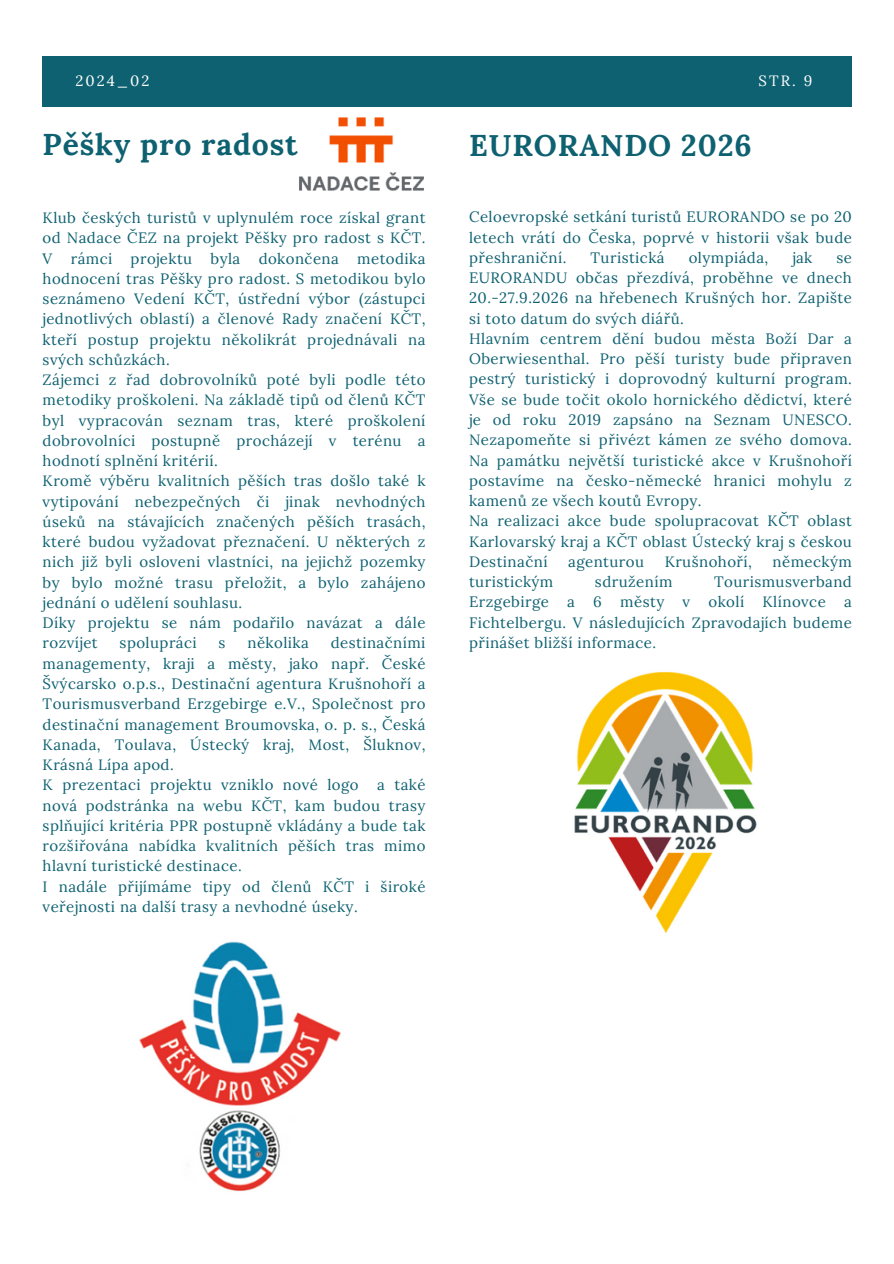
<style>
.page{position:relative;width:894px;height:1264px;background:#fff}
.page>*{position:absolute;margin:0;border:0;box-sizing:border-box;transform-origin:0 0}
.t1{font:700 30px "Lora";letter-spacing:.03em;color:#0e6171}
.t2{font:15px/20.2px "Lora";letter-spacing:.03em;color:#0e6171;text-align:justify}
.t3{font:14.85px "Lora";letter-spacing:.14em;color:#fff}
</style>
<div class="page">
<div style="left:43px;top:56px;width:809px;height:50px;background:#0e6171"></div>
<img style="left:299px;top:117px;width:125px;height:74px">
<img style="left:139px;top:941px;width:202px;height:251px">
<img style="left:574px;top:672px;width:183px;height:261px">
<p class="t3" style="left:75px;top:71px;width:75px">2024_02</p>
<p class="t3" style="left:758px;top:71px;width:55px">STR. 9</p>
<h3 class="t1" style="left:43px;top:125px;width:256px">Pěšky pro radost</h3>
<h3 class="t2" style="left:43px;top:207px;width:384px">Klub českých turistů v uplynulém roce získal grant od Nadace ČEZ na projekt Pěšky pro radost s KČT.<br>V rámci projektu byla dokončena metodika hodnocení tras Pěšky pro radost. S metodikou bylo seznámeno Vedení KČT, ústřední výbor (zástupci jednotlivých oblastí) a členové Rady značení KČT, kteří postup projektu několikrát projednávali na svých schůzkách.</h3>
<h2 class="t2" style="left:43px;top:369px;width:384px">Zájemci z řad dobrovolníků poté byli podle této metodiky proškoleni. Na základě tipů od členů KČT byl vypracován seznam tras, které proškolení dobrovolníci postupně procházejí v terénu a hodnotí splnění kritérií.</h2>
<p class="t2" style="left:43px;top:471px;width:384px">Kromě výběru kvalitních pěších tras došlo také k vytipování nebezpečných či jinak nevhodných úseků na stávajících značených pěších trasách, které budou vyžadovat přeznačení. U některých z nich již byli osloveni vlastníci, na jejichž pozemky by bylo možné trasu přeložit, a bylo zahájeno jednání o udělení souhlasu.</p>
<p class="t2" style="left:43px;top:612px;width:384px">Díky projektu se nám podařilo navázat a dále rozvíjet</p>
<p class="t2" style="left:120px;top:633px;width:79px">spolupráci</p>
<p class="t2" style="left:218px;top:633px;width:8px">s</p>
<p class="t2" style="left:247px;top:633px;width:63px">několika</p>
<p class="t2" style="left:43px;top:633px;width:384px;text-indent:288px">destinačními managementy, kraji a městy, jako např. České Švýcarsko o.p.s., Destinační agentura Krušnohoří a Tourismusverband Erzgebirge e.V., Společnost pro destinační management Broumovska, o. p. s., Česká Kanada, Toulava, Ústecký kraj, Most, Šluknov, Krásná Lípa apod.</p>
<p class="t2" style="left:43px;top:774px;width:384px">K prezentaci projektu vzniklo nové logo a také nová podstránka na webu KČT, kam budou trasy splňující kritéria PPR postupně vkládány a bude tak rozšiřována nabídka kvalitních pěších tras mimo hlavní turistické destinace.</p>
<p class="t2" style="left:43px;top:876px;width:384px">I nadále přijímáme tipy od členů KČT i široké veřejnosti na další trasy a nevhodné úseky.</p>
<p class="t1" style="left:469px;top:126px;width:284px">EURORANDO 2026</p>
<h1 class="t2" style="left:469px;top:207px;width:384px">Celoevropské setkání turistů EURORANDO se po 20 letech vrátí do Česka, poprvé v historii však bude přeshraniční.</h1>
<h1 class="t2" style="left:590px;top:247px;width:76px">Turistická</h1>
<h1 class="t2" style="left:688px;top:247px;width:81px">olympiáda,</h1>
<h1 class="t2" style="left:792px;top:247px;width:21px">jak</h1>
<h1 class="t2" style="left:469px;top:247px;width:384px;text-indent:367px">se EURORANDU občas přezdívá, proběhne ve dnech 20.-27.9.2026 na hřebenech Krušných hor. Zapište si toto datum do svých diářů.</h1>
<p class="t2" style="left:469px;top:328px;width:384px">Hlavním centrem dění budou města Boží Dar a Oberwiesenthal. Pro pěší turisty bude připraven pestrý turistický i doprovodný kulturní program.<br>Vše se bude točit okolo hornického dědictví, které je od roku 2019 zapsáno na Seznam UNESCO.<br>Nezapomeňte si přivézt kámen ze svého domova.<br>Na památku největší turistické akce v Krušnohoří postavíme na česko-německé hranici mohylu z kamenů ze všech koutů Evropy.</p>
<p class="t2" style="left:469px;top:510px;width:384px">Na realizaci akce bude spolupracovat KČT oblast Karlovarský kraj a KČT oblast Ústecký kraj s českou Destinační</p>
<p class="t2" style="left:568px;top:551px;width:77px">agenturou</p>
<p class="t2" style="left:664px;top:551px;width:89px">Krušnohoří,</p>
<p class="t2" style="left:772px;top:551px;width:81px">německým</p>
<p class="t2" style="left:469px;top:571px;width:86px">turistickým</p>
<p class="t2" style="left:594px;top:571px;width:79px">sdružením</p>
<p class="t2" style="left:469px;top:571px;width:384px;text-indent:245px">Tourismusverband Erzgebirge a 6 městy v okolí Klínovce a Fichtelbergu. V následujících Zpravodajích budeme přinášet bližší informace.</p>
</div>
